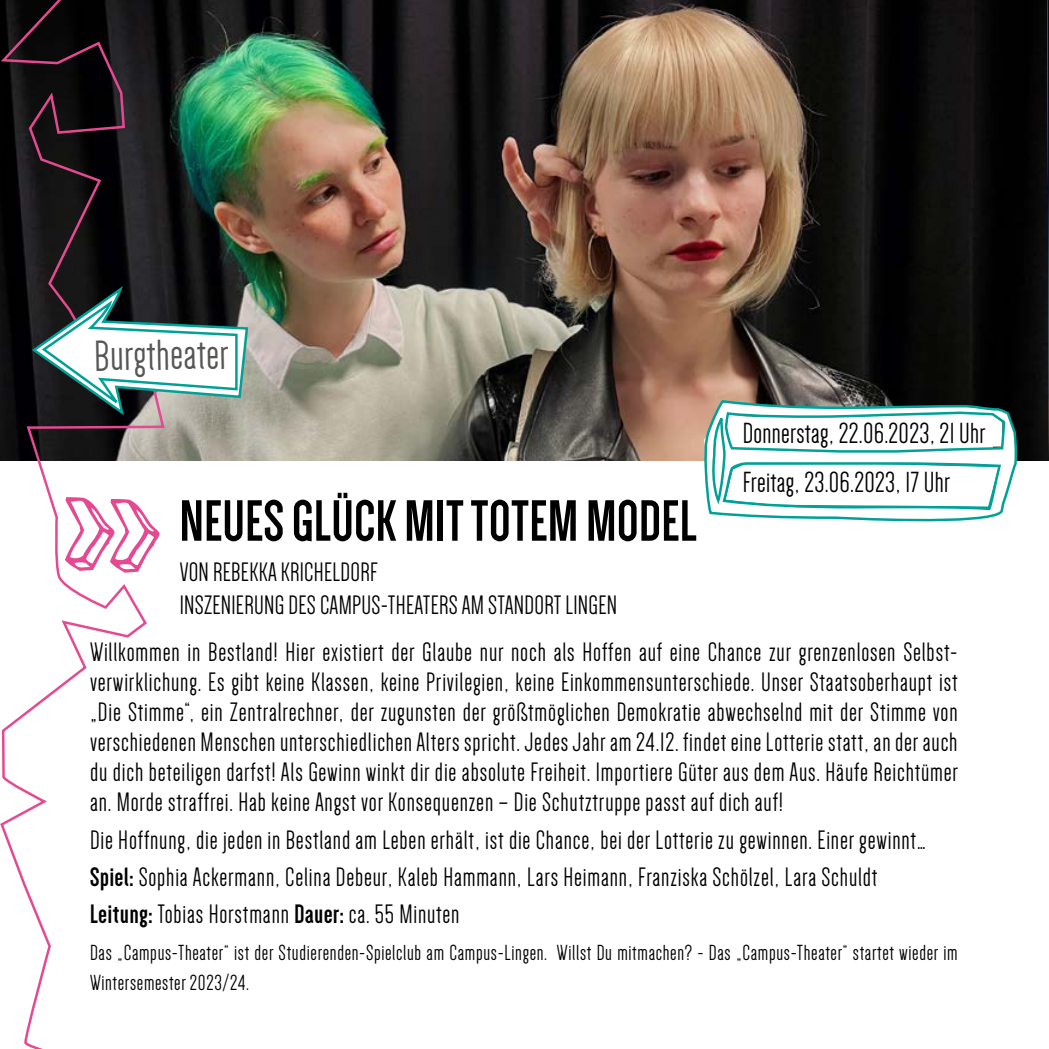
<style>
.page{position:relative;width:1049px;height:1049px;background:#fff}
.page>*{position:absolute;margin:0;border:0;box-sizing:border-box;transform-origin:0 0}
.t1{font:180px "Neo Retro Draw";color:#e54991}
.t2{font:700 60px "Dense";letter-spacing:.01em;color:#000}
.t3{font:45px "Dense";color:#565655}
.t4{font:30px/49.2px "Dense";letter-spacing:.01em;color:#000}
.t5{font:27.5px/30px "Dense";letter-spacing:.03em;color:#000;text-align:justify}
.t6{font:27.5px/33px "Dense";letter-spacing:.01em;color:#000}
.t7{font:22.5px/30px "Dense";letter-spacing:.03em;color:#000}
.s1{font-weight:700}
</style>
<div class="page">
<img style="left:260px;top:0;width:787px;height:461px">
<svg style="left:0;top:0;width:260px;height:1049px"></svg>
<img style="left:1047px;top:0;width:2px;height:461px">
<svg style="left:697px;top:399px;width:321px;height:123px"></svg>
<svg style="left:30px;top:283px;width:220px;height:135px"></svg>
<h3 class="t3" style="left:94px;top:334px;width:136px;rotate:-1deg">Burgtheater</h3>
<h1 class="t1" style="left:57px;top:430px;width:111px">»</h1>
<h2 class="t2" style="left:180px;top:491px;width:519px">NEUES GLÜCK MIT TOTEM MODEL</h2>
<p class="t6" style="left:180px;top:555px;width:439px">VON REBEKKA KRICHELDORF<br>INSZENIERUNG DES CAMPUS-THEATERS AM STANDORT LINGEN</p>
<p class="t4" style="left:743px;top:409px;width:244px">Donnerstag, 22.06.2023, 21 Uhr<br>Freitag, 23.06.2023, 17 Uhr</p>
<p class="t5" style="left:90px;top:637px;width:869px">Willkommen in Bestland! Hier existiert der Glaube nur noch als Hoffen auf eine Chance zur grenzenlosen Selbst&shy;verwirklichung. Es gibt keine Klassen, keine Privilegien, keine Einkommensunterschiede. Unser Staatsoberhaupt ist „Die Stimme“, ein Zentralrechner, der zugunsten der größtmöglichen Demokratie abwechselnd mit der Stimme von verschiedenen Menschen unterschiedlichen Alters spricht. Jedes Jahr am 24.12. findet eine Lotterie statt, an der auch du dich beteiligen darfst! Als Gewinn winkt dir die absolute Freiheit. Importiere Güter aus dem Aus. Häufe Reichtümer an. Morde straffrei. Hab keine Angst vor Konsequenzen – Die Schutztruppe passt auf dich auf!</p>
<p class="t5" style="left:90px;top:821px;width:837px;line-height:37px;text-align:left">Die Hoffnung, die jeden in Bestland am Leben erhält, ist die Chance, bei der Lotterie zu gewinnen. Einer gewinnt…<br><span class="s1">Spiel:</span> Sophia Ackermann, Celina Debeur, Kaleb Hammann, Lars Heimann, Franziska Schölzel, Lara Schuldt<br><span class="s1">Leitung:</span> Tobias Horstmann <span class="s1">Dauer:</span> ca. 55 Minuten</p>
<p class="t7" style="left:90px;top:937px;width:869px">Das „Campus-Theater“ ist der Studierenden-Spielclub am Campus-Lingen. Willst Du mitmachen? - Das „Campus-Theater“ startet wieder im<br>Wintersemester 2023/24.</p>
</div>
